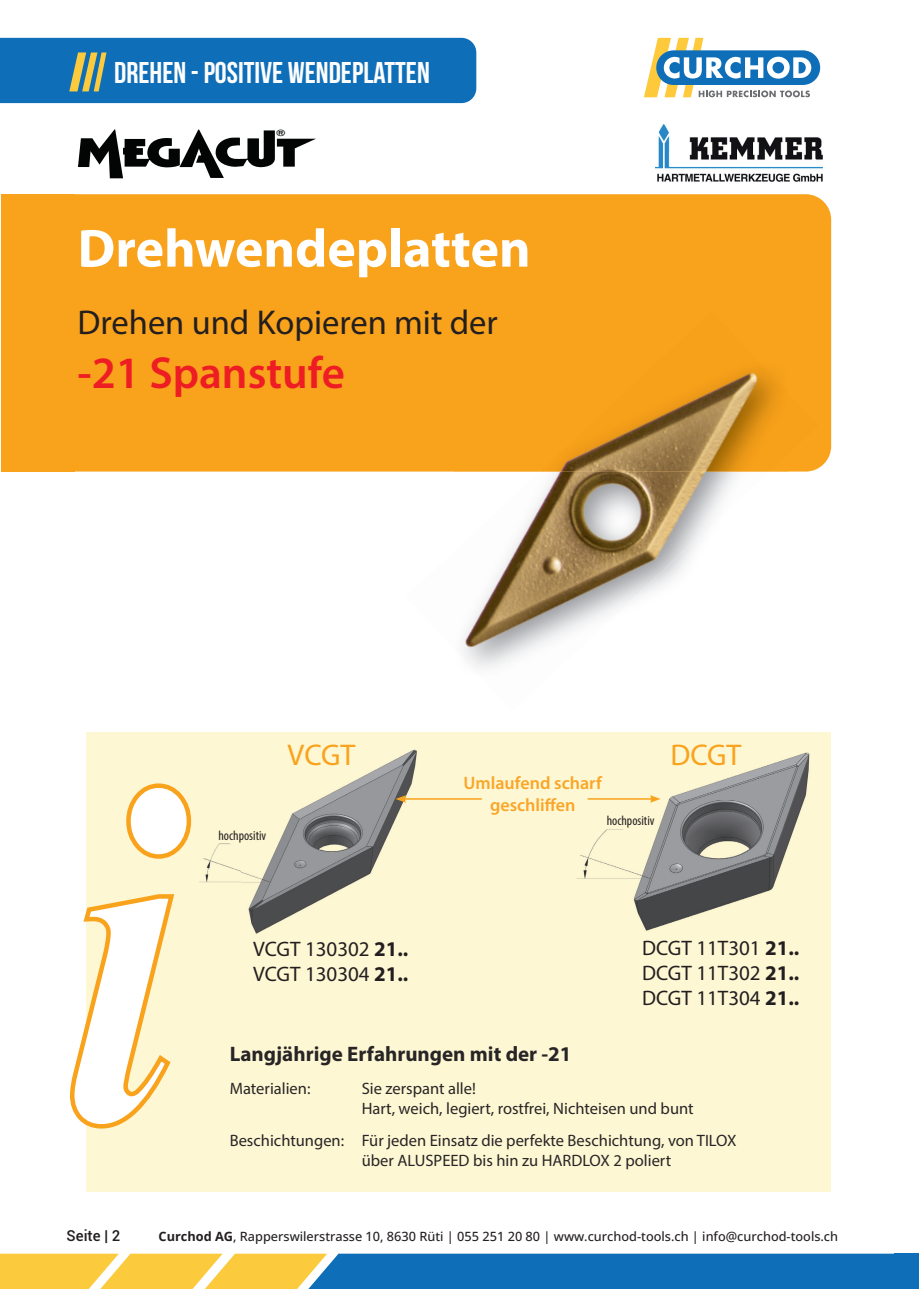
<style>
.page{position:relative;width:919px;height:1289px;background:#fff}
.page>*{position:absolute;margin:0;border:0;box-sizing:border-box;transform-origin:0 0}
.t1{font:700 54px "Myriad Pro";color:#fff}
.t2{font:600 45px "Myriad Pro";color:#ee1d23}
.t3{font:34.5px "Myriad Pro";color:#231f20}
.t4{font:700 30px "Bebas Neue";color:#fdfdfd}
.t5{font:30px "Myriad Pro";color:#f9a21c}
.t6{font:21px/25.2px "Myriad Pro";color:#231f20}
.t7{font:700 21px "Myriad Pro";color:#282526}
.t8{font:600 18px/21.6px "Myriad Pro";color:#f9a628;text-align:center}
.t9{font:16.5px/19.8px "Myriad Pro";color:#282526}
.t10{font:500 15px "Roboto";color:#231f20}
.t11{font:condensed 13.5px "Myriad Pro";color:#231f20}
.t12{font:500 12.75px "Open Sans";color:#231f20}
.t13{font:500 9.3px "Franklin Gothic";color:#030505;scale:1.3 1}
.s1{font-weight:700}
</style>
<div class="page">
<div style="left:656px;top:50px;width:164px;height:35px;background:#0f6eb8;border-radius:17px"></div>
<svg style="left:644px;top:38px;width:167px;height:59px"></svg>
<svg style="left:0;top:1253px;width:918px;height:35px;background:#659295"></svg>
<div style="left:87px;top:732px;width:744px;height:459px;background:#fef7d4"></div>
<img style="left:576px;top:752px;width:234px;height:179px">
<img style="left:241px;top:749px;width:179px;height:185px">
<img style="left:199px;top:843px;width:42px;height:40px">
<hr style="left:587px;top:798px;width:65px;height:1px;background:#f9a21c">
<svg style="left:650px;top:795px;width:10px;height:7px"></svg>
<hr style="left:404px;top:798px;width:78px;height:1px;background:#f9a21c">
<svg style="left:395px;top:795px;width:11px;height:7px"></svg>
<svg style="left:70px;top:781px;width:122px;height:349px"></svg>
<div style="left:26px;top:194px;width:805px;height:277px;background:#f9a21c;border-radius:26px"></div>
<img style="left:454px;top:471px;width:315px;height:198px">
<img style="left:558px;top:370px;width:220px;height:101px">
<div style="left:2px;top:194px;width:73px;height:277px;background:#f9a21c"></div>
<svg style="left:78px;top:129px;width:238px;height:49px"></svg>
<img style="left:655px;top:124px;width:167px;height:58px">
<div style="left:0;top:37px;width:477px;height:67px;background:#0f6eb8"></div>
<h3 class="t4" style="left:114px;top:56px;width:317px">DREHEN - POSITIVE WENDEPLATTEN</h3>
<p class="t13" style="left:276px;top:127px;width:9px">®</p>
<h1 class="t1" style="left:78px;top:213px;width:454px">Drehwendeplatten</h1>
<h3 class="t3" style="left:78px;top:301px;width:421px">Drehen und Kopieren mit der</h3>
<h2 class="t2" style="left:78px;top:344px;width:269px">-21 Spanstufe</h2>
<h3 class="t5" style="left:287px;top:736px;width:69px">VCGT</h3>
<h3 class="t5" style="left:670px;top:736px;width:73px">DCGT</h3>
<p class="t11" style="left:218px;top:827px;width:49px">hochpositiv</p>
<p class="t8" style="left:463px;top:772px;width:140px">Umlaufend scharf geschliffen</p>
<p class="t11" style="left:606px;top:812px;width:49px">hochpositiv</p>
<p class="t6" style="left:253px;top:935px;width:157px">VCGT 130302 <span class="s1">21..<br></span>VCGT 130304 <span class="s1">21..</span></p>
<p class="t6" style="left:642px;top:934px;width:159px;text-align:justify">DCGT 11T301 <span class="s1">21..<br></span>DCGT 11T302 <span class="s1">21..<br></span>DCGT 11T304 <span class="s1">21..</span></p>
<p class="t7" style="left:230px;top:1040px;width:343px">Langjährige Erfahrungen mit der -21</p>
<p class="t9" style="left:230px;top:1078px;width:82px">Materialien:</p>
<p class="t9" style="left:362px;top:1078px;width:333px">Sie zerspant alle!<br>Hart, weich, legiert, rostfrei, Nichteisen und bunt</p>
<p class="t9" style="left:362px;top:1130px;width:376px;text-indent:-132px">Beschichtungen: Für jeden Einsatz die perfekte Beschichtung, von TILOX über ALUSPEED bis hin zu HARDLOX 2 poliert</p>
<p class="t10" style="left:67px;top:1224px;width:55px">Seite | 2</p>
<p class="t12" style="left:159px;top:1227px;width:681px"><span class="s1">Curchod AG</span>, Rapperswilerstrasse 10, 8630 Rüti | 055 251 20 80 | www.curchod-tools.ch | info@curchod-tools.ch</p>
</div>
